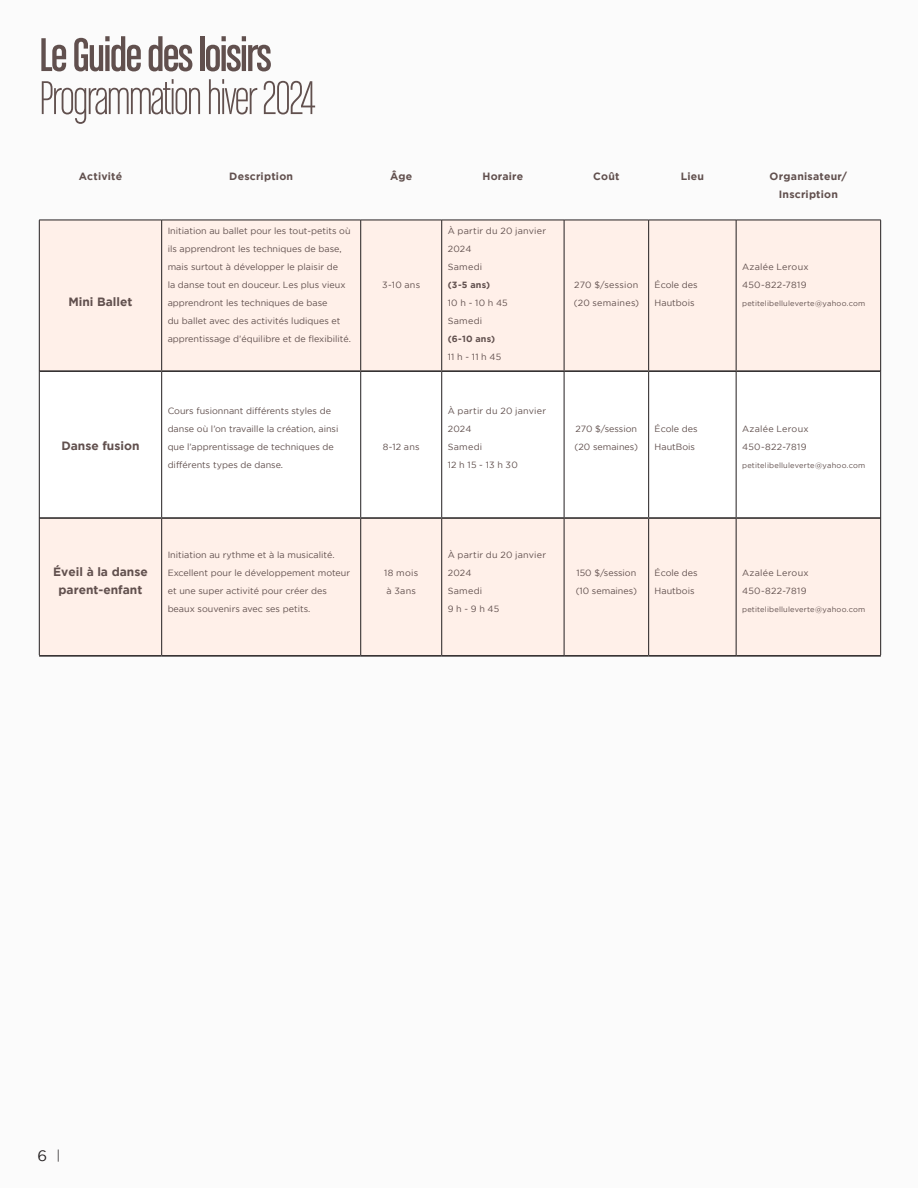
<style>
.page{position:relative;width:918px;height:1188px;background:#fbfbfb}
.page>*{position:absolute;margin:0;border:0;box-sizing:border-box;transform-origin:0 0}
.t1{font:50.4px "Chalet Comprime Milan Sixty";letter-spacing:-.03em;color:#61504e}
.t2{font:50.4px "Chalet Comprime Cologne Sixty";letter-spacing:-.03em;color:#61504e}
.t3{font:15px "Gotham";color:#231f20}
.t4{font:700 12px/18px "Gotham";color:#61504e;text-align:center}
.t5{font:700 10.5px/18px "Gotham";letter-spacing:.025em;color:#61504e;text-align:center}
.t6{font:9px/18px "Gotham";color:#61504e}
.t7{font:9px/18px "Gotham";letter-spacing:.03em;color:#61504e}
.t8{font:9px/18px "Gotham";letter-spacing:.025em;color:#61504e}
.t9{font:700 9px "Gotham";letter-spacing:.03em;color:#61504e}
.t10{font:7.5px "Gotham";letter-spacing:.025em;color:#61504e}
.s1{font-size:13.2px}
</style>
<div class="page">
<div style="left:40px;top:221px;width:840px;height:434px;background:#fff0e9"></div>
<svg style="left:40px;top:372px;width:840px;height:145px"></svg>
<hr style="left:39px;top:220px;width:1px;height:151px;background:#231f20">
<hr style="left:39px;top:220px;width:123px;height:1px;background:#231f20">
<hr style="left:162px;top:220px;width:199px;height:1px;background:#231f20">
<hr style="left:361px;top:220px;width:81px;height:1px;background:#231f20">
<hr style="left:442px;top:220px;width:122px;height:1px;background:#231f20">
<hr style="left:564px;top:220px;width:85px;height:1px;background:#231f20">
<hr style="left:649px;top:220px;width:87px;height:1px;background:#231f20">
<hr style="left:736px;top:220px;width:145px;height:1px;background:#231f20">
<hr style="left:161px;top:220px;width:1px;height:150px;background:#231f20">
<hr style="left:360px;top:220px;width:1px;height:150px;background:#231f20">
<hr style="left:441px;top:220px;width:1px;height:150px;background:#231f20">
<hr style="left:564px;top:220px;width:1px;height:150px;background:#231f20">
<hr style="left:648px;top:220px;width:1px;height:150px;background:#231f20">
<hr style="left:736px;top:220px;width:1px;height:150px;background:#231f20">
<hr style="left:880px;top:220px;width:1px;height:151px;background:#231f20">
<hr style="left:39px;top:518px;width:1px;height:137px;background:#231f20">
<hr style="left:161px;top:519px;width:1px;height:136px;background:#231f20">
<hr style="left:360px;top:519px;width:1px;height:136px;background:#231f20">
<hr style="left:441px;top:519px;width:1px;height:136px;background:#231f20">
<hr style="left:564px;top:519px;width:1px;height:136px;background:#231f20">
<hr style="left:648px;top:519px;width:1px;height:136px;background:#231f20">
<hr style="left:736px;top:519px;width:1px;height:136px;background:#231f20">
<hr style="left:880px;top:518px;width:1px;height:137px;background:#231f20">
<hr style="left:39px;top:655px;width:123px;height:2px;background:#231f20">
<hr style="left:162px;top:655px;width:199px;height:2px;background:#231f20">
<hr style="left:361px;top:655px;width:81px;height:2px;background:#231f20">
<hr style="left:442px;top:655px;width:122px;height:2px;background:#231f20">
<hr style="left:564px;top:655px;width:85px;height:2px;background:#231f20">
<hr style="left:649px;top:655px;width:87px;height:2px;background:#231f20">
<hr style="left:736px;top:655px;width:145px;height:2px;background:#231f20">
<hr style="left:39px;top:371px;width:1px;height:147px;background:#231f20">
<hr style="left:39px;top:370px;width:123px;height:2px;background:#231f20">
<hr style="left:162px;top:370px;width:199px;height:2px;background:#231f20">
<hr style="left:361px;top:370px;width:81px;height:2px;background:#231f20">
<hr style="left:442px;top:370px;width:122px;height:2px;background:#231f20">
<hr style="left:564px;top:370px;width:85px;height:2px;background:#231f20">
<hr style="left:649px;top:370px;width:87px;height:2px;background:#231f20">
<hr style="left:736px;top:370px;width:144px;height:2px;background:#231f20">
<hr style="left:161px;top:372px;width:1px;height:145px;background:#231f20">
<hr style="left:360px;top:372px;width:1px;height:145px;background:#231f20">
<hr style="left:441px;top:372px;width:1px;height:145px;background:#231f20">
<hr style="left:564px;top:372px;width:1px;height:145px;background:#231f20">
<hr style="left:648px;top:372px;width:1px;height:145px;background:#231f20">
<hr style="left:736px;top:372px;width:1px;height:145px;background:#231f20">
<hr style="left:880px;top:371px;width:1px;height:147px;background:#231f20">
<hr style="left:39px;top:517px;width:123px;height:2px;background:#231f20">
<hr style="left:162px;top:517px;width:199px;height:2px;background:#231f20">
<hr style="left:361px;top:517px;width:81px;height:2px;background:#231f20">
<hr style="left:442px;top:517px;width:122px;height:2px;background:#231f20">
<hr style="left:564px;top:517px;width:85px;height:2px;background:#231f20">
<hr style="left:649px;top:517px;width:87px;height:2px;background:#231f20">
<hr style="left:736px;top:517px;width:144px;height:2px;background:#231f20">
<p class="t2" style="left:39px;top:27px;width:234px">Le Guide des loisirs</p>
<p class="t1" style="left:39px;top:71px;width:278px">Programmation hiver 2024</p>
<p class="t5" style="left:79px;top:167px;width:45px">Activité</p>
<p class="t5" style="left:229px;top:167px;width:65px">Description</p>
<p class="t5" style="left:390px;top:167px;width:24px">Âge</p>
<p class="t5" style="left:482px;top:167px;width:42px">Horaire</p>
<p class="t5" style="left:593px;top:167px;width:28px">Coût</p>
<p class="t5" style="left:681px;top:167px;width:25px">Lieu</p>
<p class="t5" style="left:770px;top:167px;width:79px">Organisateur/<br>Inscription</p>
<p class="t4" style="left:68px;top:292px;width:66px">Mini Ballet</p>
<p class="t4" style="left:61px;top:436px;width:80px">Danse fusion</p>
<p class="t6" style="left:168px;top:222px;width:185px">Initiation au ballet pour les tout-petits où ils apprendront les techniques de base, mais surtout à développer le plaisir de<br>la danse tout en douceur. Les plus vieux apprendront les techniques de base<br>du ballet avec des activités ludiques et apprentissage d’équilibre et de flexibilité.</p>
<p class="t6" style="left:168px;top:402px;width:172px">Cours fusionnant différents styles de danse où l’on travaille la création, ainsi que l’apprentissage de techniques de différents types de danse.</p>
<p class="t4" style="left:53px;top:562px;width:96px">Éveil à la danse parent-enfant</p>
<p class="t6" style="left:168px;top:546px;width:184px">Initiation au rythme et à la musicalité.<br>Excellent pour le développement moteur et une super activité pour créer des beaux souvenirs avec ses petits.</p>
<p class="t6" style="left:382px;top:276px;width:40px">3-10 ans</p>
<p class="t6" style="left:383px;top:438px;width:39px">8-12 ans</p>
<p class="t8" style="left:448px;top:222px;width:100px">À partir du 20 janvier<br>2024</p>
<p class="t6" style="left:448px;top:258px;width:36px">Samedi</p>
<p class="t9" style="left:448px;top:280px;width:44px">(3-5 ans)</p>
<p class="t6" style="left:448px;top:294px;width:62px">10 h - 10 h 45</p>
<p class="t6" style="left:448px;top:312px;width:36px">Samedi</p>
<p class="t9" style="left:448px;top:334px;width:49px">(6-10 ans)</p>
<p class="t6" style="left:448px;top:348px;width:55px">11 h - 11 h 45</p>
<p class="t8" style="left:448px;top:402px;width:100px">À partir du 20 janvier<br>2024</p>
<p class="t6" style="left:448px;top:438px;width:36px">Samedi</p>
<p class="t6" style="left:448px;top:456px;width:72px">12 h 15 - 13 h 30</p>
<p class="t8" style="left:574px;top:276px;width:66px">270 $/session</p>
<p class="t7" style="left:574px;top:294px;width:67px">(20 semaines)</p>
<p class="t6" style="left:655px;top:276px;width:45px">École des<br>Hautbois</p>
<p class="t7" style="left:742px;top:258px;width:68px">Azalée Leroux<br>450-822-7819</p>
<p class="t10" style="left:742px;top:299px;width:125px">petitelibelluleverte@yahoo.com</p>
<p class="t6" style="left:575px;top:420px;width:65px">270 $/session (20 semaines)</p>
<p class="t6" style="left:655px;top:420px;width:45px">École des<br>HautBois</p>
<p class="t7" style="left:742px;top:420px;width:68px">Azalée Leroux<br>450-822-7819</p>
<p class="t10" style="left:742px;top:461px;width:125px">petitelibelluleverte@yahoo.com</p>
<p class="t6" style="left:384px;top:564px;width:35px">18 mois</p>
<p class="t6" style="left:386px;top:582px;width:31px">à 3ans</p>
<p class="t8" style="left:448px;top:546px;width:100px">À partir du 20 janvier<br>2024</p>
<p class="t6" style="left:448px;top:582px;width:36px">Samedi</p>
<p class="t6" style="left:448px;top:600px;width:53px">9h - 9h45</p>
<p class="t6" style="left:576px;top:564px;width:61px">150 $/session</p>
<p class="t6" style="left:576px;top:582px;width:63px">(10 semaines)</p>
<p class="t6" style="left:655px;top:564px;width:45px">École des<br>Hautbois</p>
<p class="t7" style="left:742px;top:564px;width:68px">Azalée Leroux<br>450-822-7819</p>
<p class="t10" style="left:742px;top:605px;width:125px">petitelibelluleverte@yahoo.com</p>
<h2 class="t3" style="left:38px;top:1148px;width:24px">6 <span class="s1">|</span></h2>
</div>
